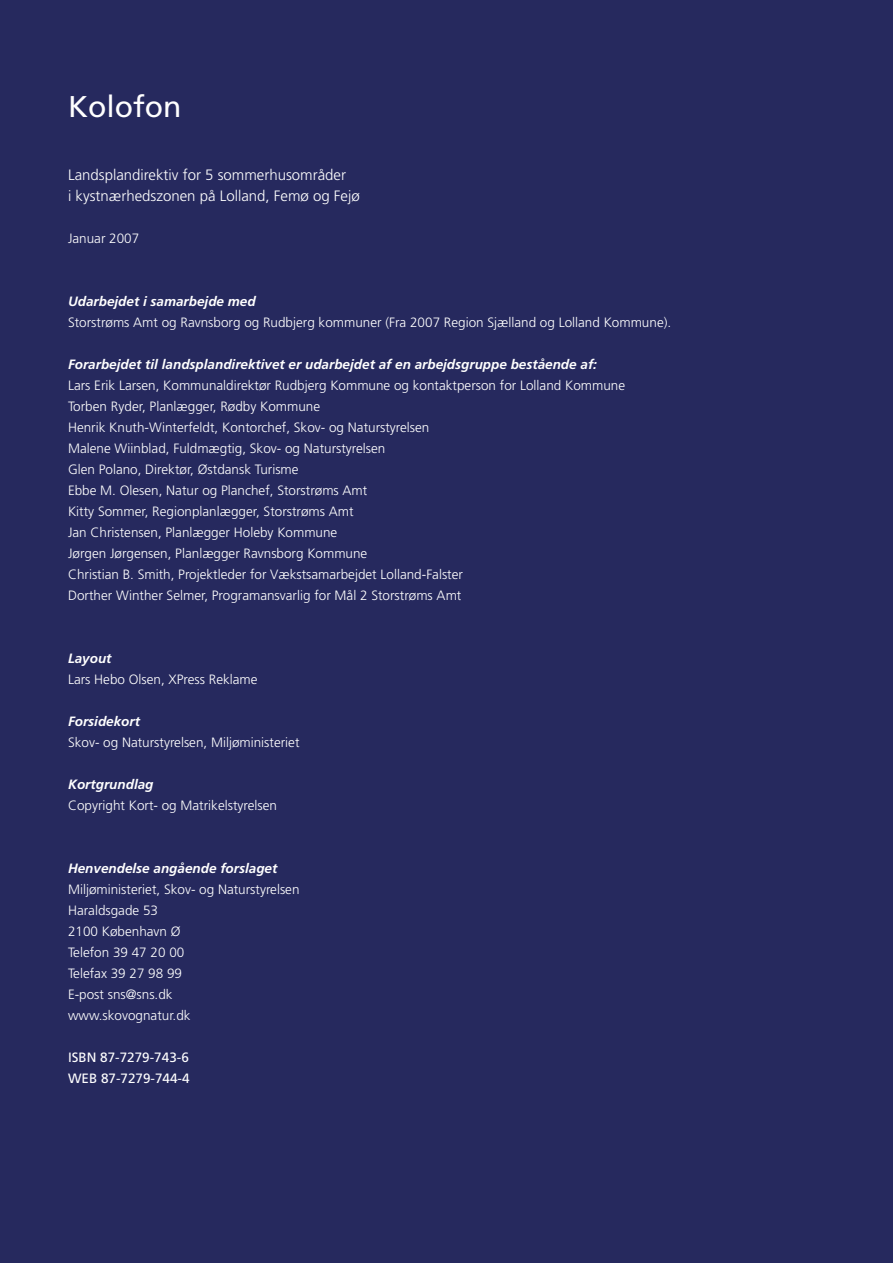
<style>
.page{position:relative;width:893px;height:1263px;background:#26295e}
.page>*{position:absolute;margin:0;border:0;box-sizing:border-box;transform-origin:0 0}
.t1{font:30px "Frutiger";color:#fff}
.t2{font:300 15px/21px "Frutiger";color:#fff}
.t3{font:300 13.5px/21px "Frutiger";color:#fff}
.t4{font:italic 700 13.5px "Frutiger";color:#fff}
.t5{font:13.5px/21px "Frutiger";color:#fff}
</style>
<div class="page">
<h1 class="t1" style="left:68px;top:89px;width:115px">Kolofon</h1>
<p class="t2" style="left:68px;top:164px;width:293px">Landsplandirektiv for 5 sommerhusområder<br>i kystnærhedszonen på Lolland, Femø og Fejø</p>
<p class="t3" style="left:68px;top:228px;width:73px">Januar 2007</p>
<p class="t4" style="left:68px;top:293px;width:189px">Udarbejdet i samarbejde med</p>
<p class="t3" style="left:68px;top:312px;width:605px">Storstrøms Amt og Ravnsborg og Rudbjerg kommuner (Fra 2007 Region Sjælland og Lolland Kommune).</p>
<p class="t4" style="left:68px;top:356px;width:530px">Forarbejdet til landsplandirektivet er udarbejdet af en arbejdsgruppe bestående af:</p>
<p class="t3" style="left:68px;top:375px;width:559px">Lars Erik Larsen, Kommunaldirektør Rudbjerg Kommune og kontaktperson for Lolland Kommune Torben Ryder, Planlægger, Rødby Kommune<br>Henrik Knuth-Winterfeldt, Kontorchef, Skov- og Naturstyrelsen<br>Malene Wiinblad, Fuldmægtig, Skov- og Naturstyrelsen<br>Glen Polano, Direktør, Østdansk Turisme<br>Ebbe M. Olesen, Natur og Planchef, Storstrøms Amt<br>Kitty Sommer, Regionplanlægger, Storstrøms Amt<br>Jan Christensen, Planlægger Holeby Kommune<br>Jørgen Jørgensen, Planlægger Ravnsborg Kommune<br>Christian B. Smith, Projektleder for Vækstsamarbejdet Lolland-Falster<br>Dorther Winther Selmer, Programansvarlig for Mål 2 Storstrøms Amt</p>
<p class="t4" style="left:68px;top:650px;width:45px">Layout</p>
<p class="t3" style="left:68px;top:669px;width:191px">Lars Hebo Olsen, XPress Reklame</p>
<p class="t4" style="left:68px;top:713px;width:74px">Forsidekort</p>
<p class="t3" style="left:68px;top:732px;width:233px">Skov- og Naturstyrelsen, Miljøministeriet</p>
<p class="t4" style="left:68px;top:776px;width:87px">Kortgrundlag</p>
<p class="t3" style="left:68px;top:795px;width:211px">Copyright Kort- og Matrikelstyrelsen</p>
<p class="t4" style="left:68px;top:860px;width:211px">Henvendelse angående forslaget</p>
<p class="t3" style="left:68px;top:879px;width:233px">Miljøministeriet, Skov- og Naturstyrelsen<br>Haraldsgade 53<br>2100 København Ø<br>Telefon 39 47 20 00<br>Telefax 39 27 98 99<br>E-post sns@sns.dk<br>www.skovognatur.dk</p>
<p class="t5" style="left:68px;top:1047px;width:123px">ISBN 87-7279-743-6<br>WEB 87-7279-744-4</p>
</div>
